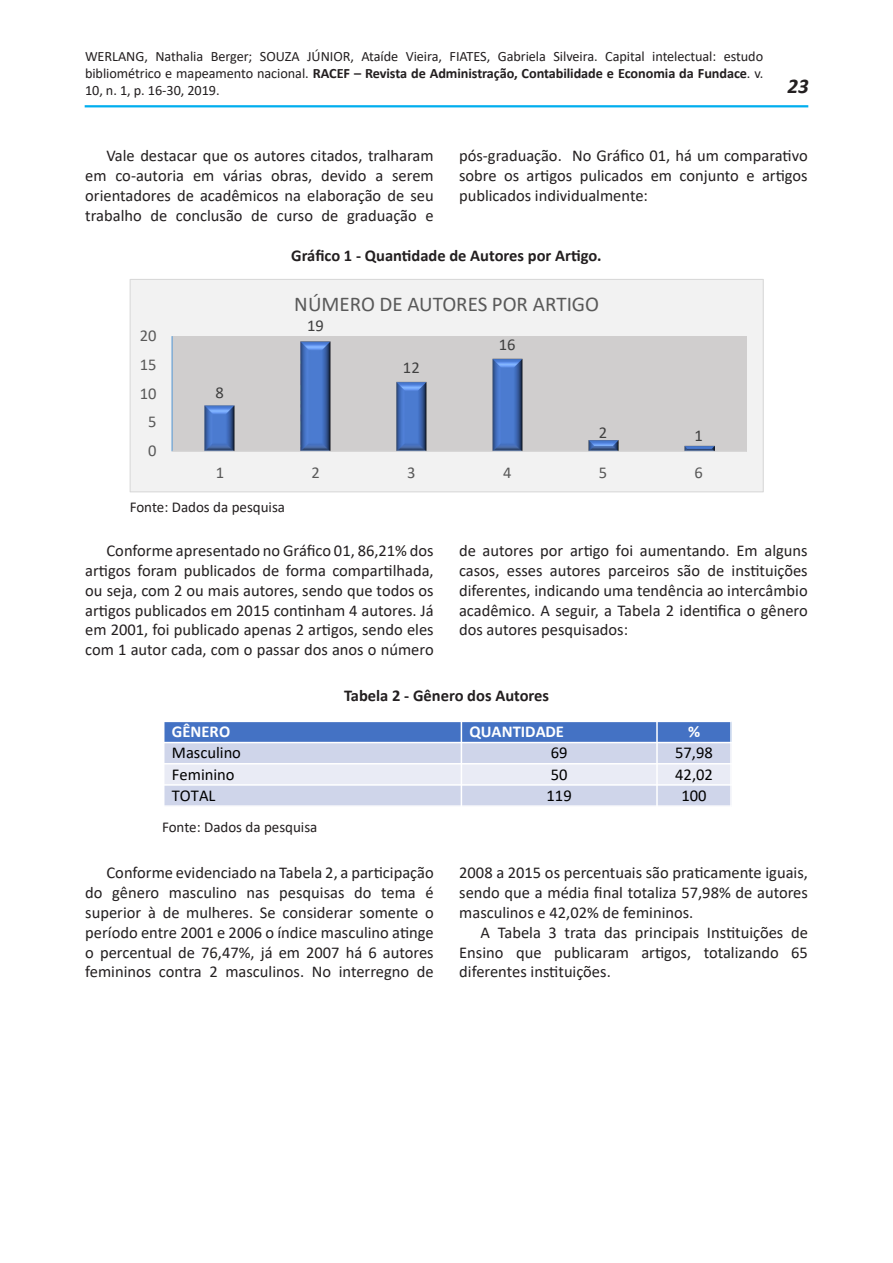
<style>
.page{position:relative;width:893px;height:1263px;background:#fff}
.page>*{position:absolute;margin:0;border:0;box-sizing:border-box;transform-origin:0 0}
.t1{font:21px "Calibri";color:#595959}
.t2{font:italic 700 21px "Calibri";color:#231f20}
.Parágrafo_5mm{font:16.5px/19.8px "Calibri";color:#231f20;text-align:justify}
.Parágrafo_5mm-2{font:700 16.5px "Calibri";color:#231f20}
.t3{font:16.5px "Calibri";color:#000}
.t4{font:700 16.5px "Calibri";color:#fff}
.t5{font:16.5px "Calibri";color:#595959}
.t6{font:16.5px "Calibri";color:#404040}
.Parágrafo_5mm-3{font:15px "Calibri";color:#231f20}
.t7{font:14.25px/17.1px "Calibri";letter-spacing:-.005em;color:#231f20;text-align:justify}
.s1{font-weight:700}
</style>
<div class="page">
<div style="left:164px;top:721px;width:297px;height:21px;background:#4472c4"></div>
<div style="left:461px;top:721px;width:196px;height:21px;background:#4472c4"></div>
<div style="left:657px;top:721px;width:74px;height:21px;background:#4472c4"></div>
<div style="left:164px;top:742px;width:297px;height:22px;background:#cfd5ea"></div>
<div style="left:461px;top:742px;width:196px;height:22px;background:#cfd5ea"></div>
<div style="left:657px;top:742px;width:74px;height:22px;background:#cfd5ea"></div>
<div style="left:164px;top:764px;width:297px;height:21px;background:#e9ebf5"></div>
<div style="left:461px;top:764px;width:196px;height:21px;background:#e9ebf5"></div>
<div style="left:657px;top:764px;width:74px;height:21px;background:#e9ebf5"></div>
<div style="left:164px;top:785px;width:297px;height:21px;background:#cfd5ea"></div>
<div style="left:461px;top:785px;width:196px;height:21px;background:#cfd5ea"></div>
<div style="left:657px;top:785px;width:74px;height:21px;background:#cfd5ea"></div>
<hr style="left:461px;top:721px;width:1px;height:86px;background:#fff">
<hr style="left:656px;top:721px;width:2px;height:86px;background:#fff">
<hr style="left:163px;top:742px;width:569px;height:1px;background:#fff">
<hr style="left:163px;top:763px;width:569px;height:1px;background:#fff">
<hr style="left:163px;top:784px;width:569px;height:2px;background:#fff">
<hr style="left:730px;top:721px;width:2px;height:86px;background:#fff">
<hr style="left:163px;top:721px;width:569px;height:1px;background:#fff">
<hr style="left:163px;top:805px;width:569px;height:2px;background:#fff">
<div style="left:130px;top:279px;width:633px;height:213px;background:#f2f2f2"></div>
<div style="left:172px;top:336px;width:575px;height:115px;background:#d0cece"></div>
<img style="left:204px;top:341px;width:510px;height:110px">
<hr style="left:172px;top:336px;width:1px;height:115px;background:#5b9bd5">
<hr style="left:172px;top:451px;width:575px;height:1px;background:#d9d9d9">
<div style="left:130px;top:279px;width:634px;height:213px;border:1px solid #d9d9d9"></div>
<hr style="left:85px;top:105px;width:723px;height:2px;background:#00aeef">
<p class="t7" style="left:85px;top:47px;width:680px">WERLANG, Nathalia Berger; SOUZA JÚNIOR, Ataíde Vieira, FIATES, Gabriela Silveira. Capital intelectual: estudo bibliométrico e mapeamento nacional. <span class="s1">RACEF – Revista de Administração, Contabilidade e Economia da Fundace</span>. v.<br>10, n. 1, p. 16-30, 2019.</p>
<p class="t2" style="left:787px;top:72px;width:23px">23</p>
<p class="Parágrafo_5mm" style="left:85px;top:145px;width:350px;text-indent:21px">Vale destacar que os autores citados, tralharam em co-autoria em várias obras, devido a serem orientadores de acadêmicos na elaboração de seu trabalho de conclusão de curso de graduação e</p>
<p class="Parágrafo_5mm" style="left:459px;top:145px;width:350px">pós-graduação. No Gráfico 01, há um comparativo sobre os artigos pulicados em conjunto e artigos publicados individualmente:</p>
<p class="Parágrafo_5mm-2" style="left:291px;top:243px;width:312px">Gráfico 1 - Quantidade de Autores por Artigo.</p>
<p class="t5" style="left:140px;top:324px;width:18px">20</p>
<p class="t5" style="left:140px;top:353px;width:18px">15</p>
<p class="t5" style="left:140px;top:382px;width:18px">10</p>
<p class="t5" style="left:148px;top:410px;width:10px">5</p>
<p class="t5" style="left:148px;top:439px;width:10px">0</p>
<p class="t1" style="left:294px;top:289px;width:306px">NÚMERO DE AUTORES POR ARTIGO</p>
<p class="t6" style="left:216px;top:381px;width:10px">8</p>
<p class="t6" style="left:307px;top:314px;width:18px">19</p>
<p class="t6" style="left:403px;top:356px;width:18px">12</p>
<p class="t6" style="left:499px;top:333px;width:18px">16</p>
<p class="t6" style="left:599px;top:421px;width:10px">2</p>
<p class="t6" style="left:695px;top:424px;width:10px">1</p>
<p class="t5" style="left:216px;top:461px;width:10px">1</p>
<p class="t5" style="left:311px;top:461px;width:10px">2</p>
<p class="t5" style="left:407px;top:461px;width:10px">3</p>
<p class="t5" style="left:503px;top:461px;width:10px">4</p>
<p class="t5" style="left:599px;top:461px;width:10px">5</p>
<p class="t5" style="left:695px;top:461px;width:10px">6</p>
<p class="Parágrafo_5mm-3" style="left:130px;top:497px;width:157px">Fonte: Dados da pesquisa</p>
<p class="Parágrafo_5mm" style="left:85px;top:540px;width:350px;text-indent:21px">Conforme apresentado no Gráfico 01, 86,21% dos artigos foram publicados de forma compartilhada, ou seja, com 2 ou mais autores, sendo que todos os artigos publicados em 2015 continham 4 autores. Já em 2001, foi publicado apenas 2 artigos, sendo eles com 1 autor cada, com o passar dos anos o número</p>
<p class="Parágrafo_5mm" style="left:459px;top:540px;width:350px">de autores por artigo foi aumentando. Em alguns casos, esses autores parceiros são de instituições diferentes, indicando uma tendência ao intercâmbio acadêmico. A seguir, a Tabela 2 identifica o gênero dos autores pesquisados:</p>
<p class="Parágrafo_5mm-2" style="left:344px;top:684px;width:207px">Tabela 2 - Gênero dos Autores</p>
<p class="t4" style="left:172px;top:720px;width:60px">GÊNERO</p>
<p class="t4" style="left:469px;top:720px;width:96px">QUANTIDADE</p>
<p class="t4" style="left:688px;top:720px;width:14px">%</p>
<p class="t3" style="left:172px;top:741px;width:71px">Masculino</p>
<p class="t3" style="left:551px;top:741px;width:18px">69</p>
<p class="t3" style="left:675px;top:741px;width:39px">57,98</p>
<p class="t3" style="left:172px;top:763px;width:64px">Feminino</p>
<p class="t3" style="left:551px;top:763px;width:18px">50</p>
<p class="t3" style="left:675px;top:763px;width:39px">42,02</p>
<p class="t3" style="left:172px;top:784px;width:45px">TOTAL</p>
<p class="t3" style="left:546px;top:784px;width:27px">119</p>
<p class="t3" style="left:681px;top:784px;width:27px">100</p>
<p class="Parágrafo_5mm-3" style="left:162px;top:816px;width:157px">Fonte: Dados da pesquisa</p>
<p class="Parágrafo_5mm" style="left:85px;top:862px;width:350px;text-indent:21px">Conforme evidenciado na Tabela 2, a participação do gênero masculino nas pesquisas do tema é superior à de mulheres. Se considerar somente o período entre 2001 e 2006 o índice masculino atinge o percentual de 76,47%, já em 2007 há 6 autores femininos contra 2 masculinos. No interregno de</p>
<p class="Parágrafo_5mm" style="left:459px;top:862px;width:350px">2008 a 2015 os percentuais são praticamente iguais, sendo que a média final totaliza 57,98% de autores masculinos e 42,02% de femininos.</p>
<p class="Parágrafo_5mm" style="left:459px;top:922px;width:350px;text-indent:21px">A Tabela 3 trata das principais Instituições de Ensino que publicaram artigos, totalizando 65 diferentes instituições.</p>
</div>
